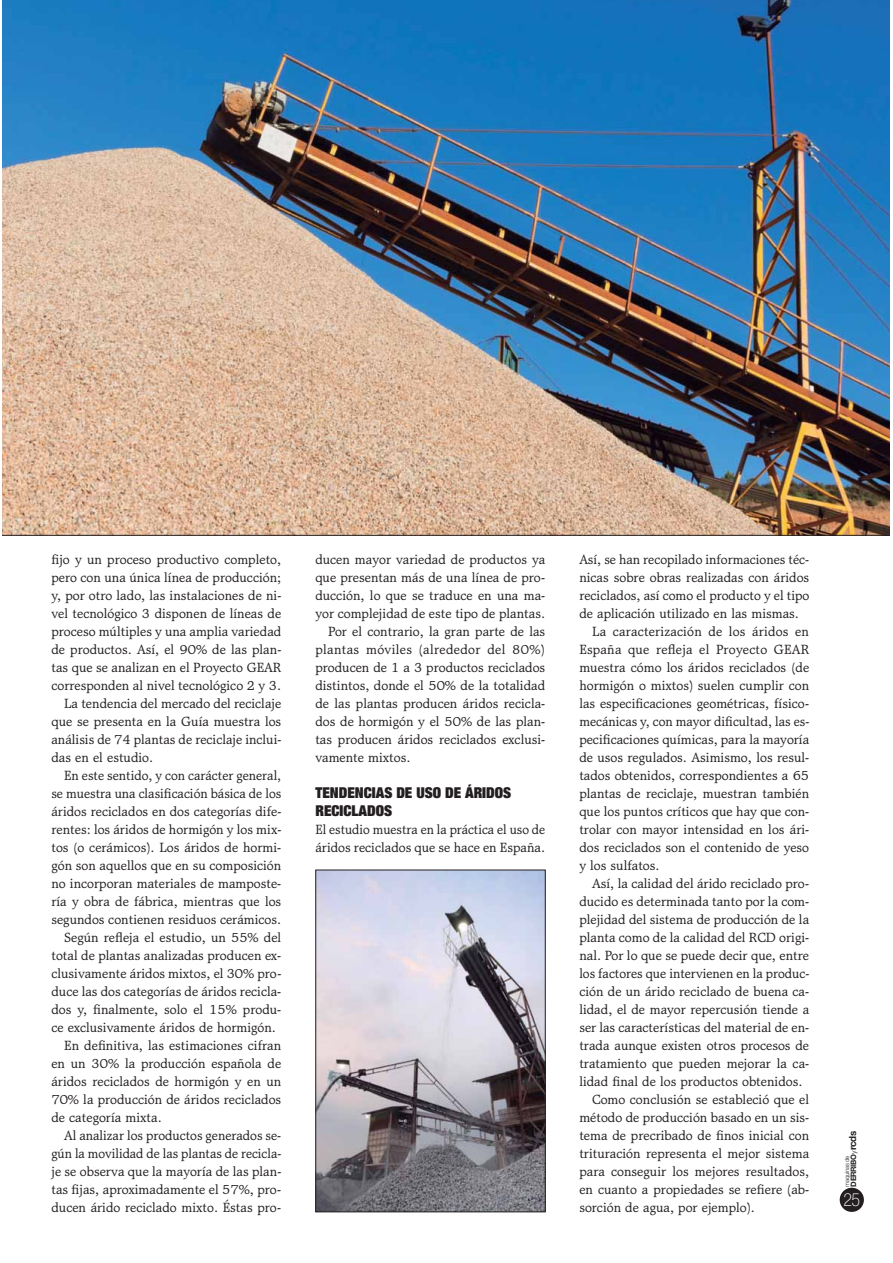
<style>
.page{position:relative;width:893px;height:1263px;background:#fff}
.page>*{position:absolute;margin:0;border:0;box-sizing:border-box;transform-origin:0 0}
.t1{font:100 condensed 18px "Helvetica Neue";color:#fff}
.t2{font:900 expanded 15px/18px "Helvetica Neue";color:#231f20}
.t3{font:13.5px "Matt Antique BT";color:#231f20;scale:.95 1}
.t4{font:13.5px "Matt Antique BT";color:#231f20;scale:.93 1}
.t5{font:13.5px/18px "Matt Antique BT";color:#231f20;scale:.92 1}
.t6{font:13.5px "Matt Antique BT";color:#231f20;scale:.94 1}
.t7{font:13.5px "Matt Antique BT";letter-spacing:.025em;color:#231f20;scale:.95 1}
.t8{font:700 7.5px "Helvetica Neue";letter-spacing:-.04em;color:#231f20}
.t9{font:300 6px "Helvetica Neue";letter-spacing:-.04em;color:#231f20}
.s1{font-weight:300}
.s2{font-size:9.75px}
</style>
<div class="page">
<div style="left:840px;top:1188px;width:24px;height:24px;background:#231f20;border-radius:50%"></div>
<img style="left:317px;top:872px;width:227px;height:338px">
<div style="left:315px;top:870px;width:231px;height:342px;border:1px solid #231f20"></div>
<img style="left:3px;top:0;width:886px;height:536px">
<p class="t3" style="left:51px;top:554px;width:243px">fijo y un proceso productivo completo,</p>
<p class="t3" style="left:51px;top:572px;width:243px">pero con una única línea de producción;</p>
<p class="t3" style="left:51px;top:590px;width:244px">y, por otro lado, las instalaciones de ni-</p>
<p class="t3" style="left:51px;top:608px;width:243px">vel tecnológico 3 disponen de líneas de</p>
<p class="t3" style="left:51px;top:626px;width:243px">proceso múltiples y una amplia variedad</p>
<p class="t3" style="left:51px;top:644px;width:243px">de productos. Así, el 90% de las plan-</p>
<p class="t3" style="left:51px;top:662px;width:243px">tas que se analizan en el Proyecto GEAR</p>
<p class="t3" style="left:51px;top:680px;width:243px">corresponden al nivel tecnológico 2 y 3.</p>
<p class="t3" style="left:64px;top:698px;width:230px">La tendencia del mercado del reciclaje</p>
<p class="t3" style="left:51px;top:716px;width:243px">que se presenta en la Guía muestra los</p>
<p class="t3" style="left:51px;top:734px;width:244px">análisis de 74 plantas de reciclaje inclui-</p>
<p class="t3" style="left:51px;top:752px;width:109px">das en el estudio.</p>
<p class="t4" style="left:64px;top:770px;width:235px">En este sentido, y con carácter general,</p>
<p class="t4" style="left:51px;top:788px;width:249px">se muestra una clasificación básica de los</p>
<p class="t3" style="left:51px;top:806px;width:243px">áridos reciclados en dos categorías dife-</p>
<p class="t3" style="left:51px;top:824px;width:243px">rentes: los áridos de hormigón y los mix-</p>
<p class="t3" style="left:51px;top:842px;width:243px">tos (o cerámicos). Los áridos de hormi-</p>
<p class="t3" style="left:51px;top:860px;width:243px">gón son aquellos que en su composición</p>
<p class="t3" style="left:51px;top:878px;width:243px">no incorporan materiales de mamposte-</p>
<p class="t3" style="left:51px;top:896px;width:243px">ría y obra de fábrica, mientras que los</p>
<p class="t3" style="left:51px;top:914px;width:243px">segundos contienen residuos cerámicos.</p>
<p class="t3" style="left:64px;top:932px;width:230px">Según refleja el estudio, un 55% del</p>
<p class="t3" style="left:51px;top:950px;width:243px">total de plantas analizadas producen ex-</p>
<p class="t3" style="left:51px;top:968px;width:243px">clusivamente áridos mixtos, el 30% pro-</p>
<p class="t3" style="left:51px;top:986px;width:243px">duce las dos categorías de áridos recicla-</p>
<p class="t3" style="left:51px;top:1004px;width:243px">dos y, finalmente, solo el 15% produ-</p>
<p class="t3" style="left:51px;top:1022px;width:238px">ce exclusivamente áridos de hormigón.</p>
<p class="t3" style="left:64px;top:1040px;width:230px">En definitiva, las estimaciones cifran</p>
<p class="t3" style="left:51px;top:1058px;width:243px">en un 30% la producción española de</p>
<p class="t3" style="left:51px;top:1076px;width:243px">áridos reciclados de hormigón y en un</p>
<p class="t3" style="left:51px;top:1094px;width:243px">70% la producción de áridos reciclados</p>
<p class="t3" style="left:51px;top:1112px;width:118px">de categoría mixta.</p>
<p class="t6" style="left:64px;top:1131px;width:232px">Al analizar los productos generados se-</p>
<p class="t5" style="left:51px;top:1146px;width:251px">gún la movilidad de las plantas de recicla-</p>
<p class="t3" style="left:51px;top:1167px;width:243px">je se observa que la mayoría de las plan-</p>
<p class="t3" style="left:51px;top:1185px;width:243px">tas fijas, aproximadamente el 57%, pro-</p>
<p class="t3" style="left:51px;top:1203px;width:243px">ducen árido reciclado mixto. Éstas pro-</p>
<p class="t3" style="left:315px;top:554px;width:243px">ducen mayor variedad de productos ya</p>
<p class="t3" style="left:315px;top:572px;width:243px">que presentan más de una línea de pro-</p>
<p class="t3" style="left:315px;top:590px;width:243px">ducción, lo que se traduce en una ma-</p>
<p class="t3" style="left:315px;top:608px;width:243px">yor complejidad de este tipo de plantas.</p>
<p class="t3" style="left:328px;top:626px;width:230px">Por el contrario, la gran parte de las</p>
<p class="t7" style="left:315px;top:644px;width:243px">plantas móviles (alrededor del 80%)</p>
<p class="t3" style="left:315px;top:662px;width:243px">producen de 1 a 3 productos reciclados</p>
<p class="t3" style="left:315px;top:680px;width:243px">distintos, donde el 50% de la totalidad</p>
<p class="t3" style="left:315px;top:698px;width:243px">de las plantas producen áridos recicla-</p>
<p class="t3" style="left:315px;top:716px;width:243px">dos de hormigón y el 50% de las plan-</p>
<p class="t3" style="left:315px;top:734px;width:243px">tas producen áridos reciclados exclusi-</p>
<p class="t3" style="left:315px;top:752px;width:102px">vamente mixtos.</p>
<p class="t2" style="left:315px;top:785px;width:197px">TENDENCIAS DE USO DE ÁRIDOS<br>RECICLADOS</p>
<p class="t5" style="left:315px;top:822px;width:251px">El estudio muestra en la práctica el uso de áridos reciclados que se hace en España.</p>
<p class="t6" style="left:579px;top:554px;width:246px">Así, se han recopilado informaciones téc-</p>
<p class="t3" style="left:579px;top:572px;width:243px">nicas sobre obras realizadas con áridos</p>
<p class="t3" style="left:579px;top:590px;width:244px">reciclados, así como el producto y el tipo</p>
<p class="t3" style="left:579px;top:608px;width:233px">de aplicación utilizado en las mismas.</p>
<p class="t3" style="left:592px;top:626px;width:230px">La caracterización de los áridos en</p>
<p class="t3" style="left:579px;top:644px;width:243px">España que refleja el Proyecto GEAR</p>
<p class="t3" style="left:579px;top:662px;width:243px">muestra cómo los áridos reciclados (de</p>
<p class="t3" style="left:579px;top:680px;width:243px">hormigón o mixtos) suelen cumplir con</p>
<p class="t3" style="left:579px;top:698px;width:243px">las especificaciones geométricas, físico-</p>
<p class="t4" style="left:579px;top:716px;width:249px">mecánicas y, con mayor dificultad, las es-</p>
<p class="t3" style="left:579px;top:734px;width:243px">pecificaciones químicas, para la mayoría</p>
<p class="t3" style="left:579px;top:752px;width:243px">de usos regulados. Asimismo, los resul-</p>
<p class="t3" style="left:579px;top:770px;width:243px">tados obtenidos, correspondientes a 65</p>
<p class="t3" style="left:579px;top:788px;width:243px">plantas de reciclaje, muestran también</p>
<p class="t3" style="left:579px;top:806px;width:243px">que los puntos críticos que hay que con-</p>
<p class="t3" style="left:579px;top:824px;width:243px">trolar con mayor intensidad en los ári-</p>
<p class="t3" style="left:579px;top:842px;width:243px">dos reciclados son el contenido de yeso</p>
<p class="t3" style="left:579px;top:860px;width:86px">y los sulfatos.</p>
<p class="t3" style="left:592px;top:878px;width:230px">Así, la calidad del árido reciclado pro-</p>
<p class="t3" style="left:579px;top:896px;width:243px">ducido es determinada tanto por la com-</p>
<p class="t3" style="left:579px;top:914px;width:243px">plejidad del sistema de producción de la</p>
<p class="t3" style="left:579px;top:932px;width:243px">planta como de la calidad del RCD origi-</p>
<p class="t3" style="left:579px;top:950px;width:243px">nal. Por lo que se puede decir que, entre</p>
<p class="t4" style="left:579px;top:968px;width:249px">los factores que intervienen en la produc-</p>
<p class="t3" style="left:579px;top:986px;width:243px">ción de un árido reciclado de buena ca-</p>
<p class="t3" style="left:579px;top:1004px;width:243px">lidad, el de mayor repercusión tiende a</p>
<p class="t3" style="left:579px;top:1022px;width:243px">ser las características del material de en-</p>
<p class="t3" style="left:579px;top:1040px;width:243px">trada aunque existen otros procesos de</p>
<p class="t3" style="left:579px;top:1058px;width:243px">tratamiento que pueden mejorar la ca-</p>
<p class="t3" style="left:579px;top:1076px;width:236px">lidad final de los productos obtenidos.</p>
<p class="t3" style="left:592px;top:1094px;width:230px">Como conclusión se estableció que el</p>
<p class="t3" style="left:579px;top:1112px;width:243px">método de producción basado en un sis-</p>
<p class="t3" style="left:579px;top:1130px;width:243px">tema de precribado de finos inicial con</p>
<p class="t3" style="left:579px;top:1148px;width:243px">trituración representa el mejor sistema</p>
<p class="t3" style="left:579px;top:1167px;width:244px">para conseguir los mejores resultados,</p>
<p class="t3" style="left:579px;top:1185px;width:243px">en cuanto a propiedades se refiere (ab-</p>
<p class="t3" style="left:579px;top:1203px;width:186px">sorción de agua, por ejemplo).</p>
<p class="t8" style="left:851px;top:1187px;width:57px;rotate:-90deg">DERRIBO<span class="s1">y</span><span class="s2">rcds</span></p>
<h1 class="t1" style="left:843px;top:1193px;width:18px">25</h1>
<p class="t9" style="left:845px;top:1187px;width:32px;rotate:-90deg">maquinas de</p>
</div>
